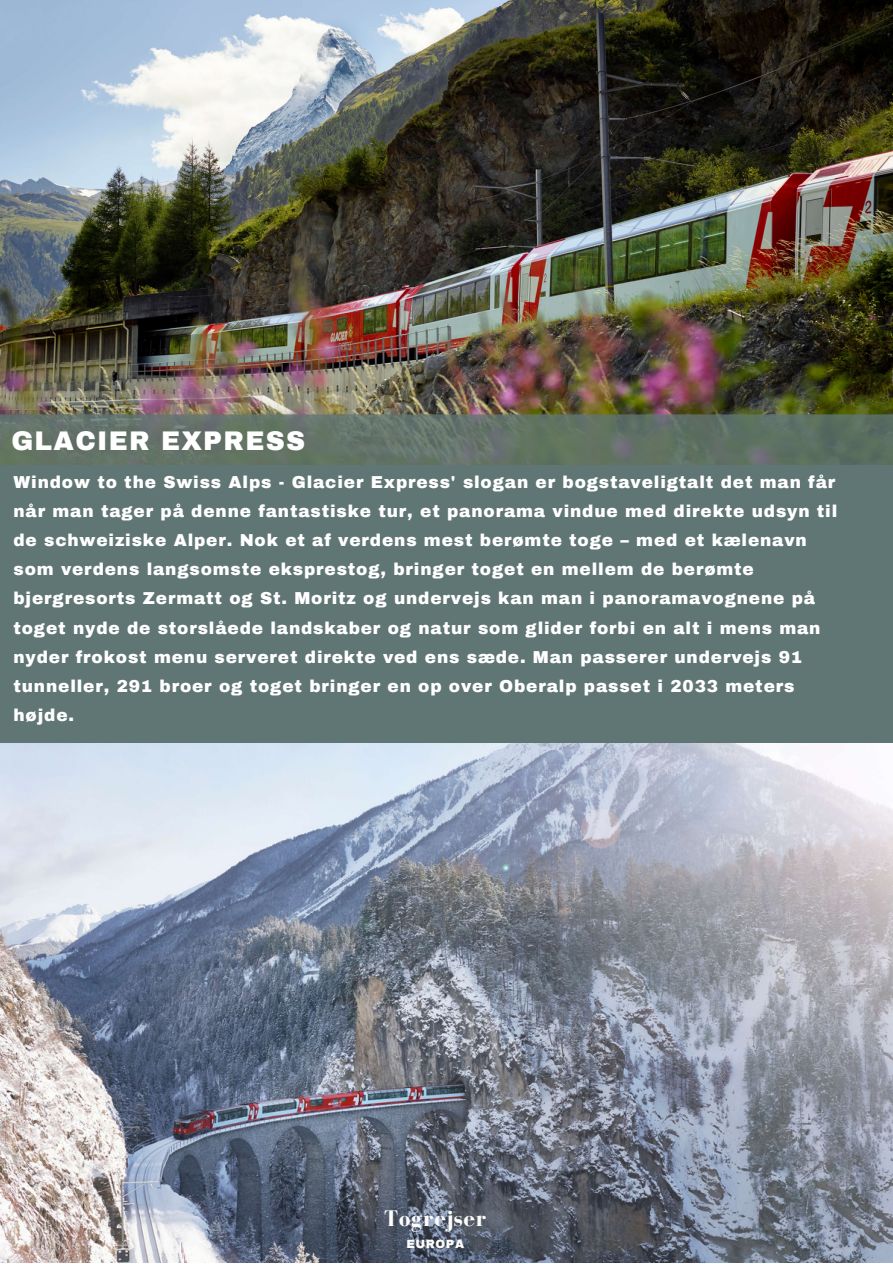
<style>
.page{position:relative;width:893px;height:1264px;background:#fff}
.page>*{position:absolute;margin:0;border:0;box-sizing:border-box;transform-origin:0 0}
.t1{font:900 26.4px "Archivo";letter-spacing:.05em;color:#fff}
.t2{font:700 23.25px "Bodoni FLF";letter-spacing:.04em;color:#fcfdfc}
.t3{font:900 16.95px/29.2px "Archivo";letter-spacing:.05em;color:#fff}
.t4{font:900 11.7px "Archivo";letter-spacing:.05em;color:#fcfdfc}
</style>
<div class="page">
<img style="left:0;top:0;width:892px;height:414px">
<svg style="left:0;top:414px;width:892px;height:329px;background:#607571"></svg>
<img style="left:0;top:743px;width:892px;height:519px">
<h1 class="t1" style="left:11px;top:426px;width:295px">GLACIER EXPRESS</h1>
<p class="t3" style="left:13px;top:467px;width:825px">Window to the Swiss Alps - Glacier Express' slogan er bogstaveligtalt det man får når man tager på denne fantastiske tur, et panorama vindue med direkte udsyn til de schweiziske Alper. Nok et af verdens mest berømte toge – med et kælenavn som verdens langsomste eksprestog, bringer toget en mellem de berømte bjergresorts Zermatt og St. Moritz og undervejs kan man i panoramavognene på toget nyde de storslåede landskaber og natur som glider forbi en alt i mens man nyder frokost menu serveret direkte ved ens sæde. Man passerer undervejs 91 tunneller, 291 broer og toget bringer en op over Oberalp passet i 2033 meters højde.</p>
<h2 class="t2" style="left:384px;top:1205px;width:104px">Togrejser</h2>
<p class="t4" style="left:406px;top:1238px;width:59px">EUROPA</p>
</div>
